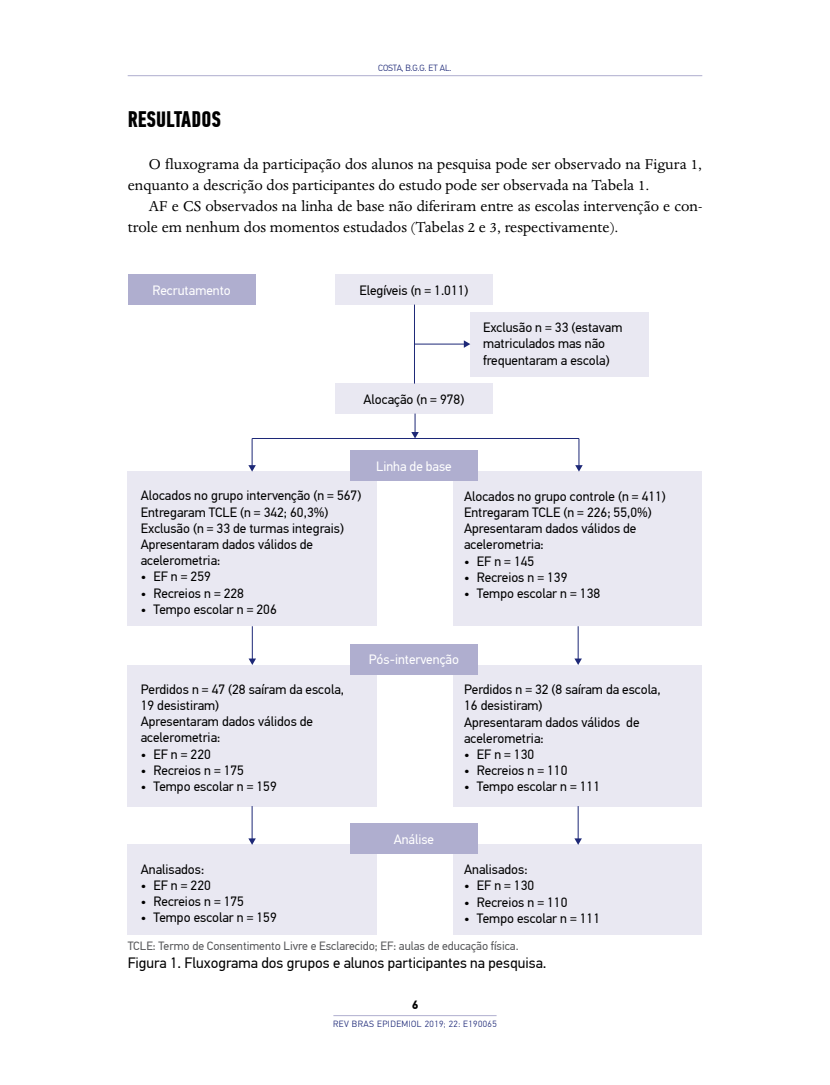
<style>
.page{position:relative;width:830px;height:1085px;background:#fff}
.page>*{position:absolute;margin:0;border:0;box-sizing:border-box;transform-origin:0 0}
.t1{font:700 22.5px "PF Din Text Comp Pro";color:#000}
.t2{font:16.5px/21px "Dante MT Std";color:#000}
.t3{font:15px "PF Din Text Pro";color:#000}
.t4{font:13.5px/16.2px "PF Din Text Pro";color:#000}
.t5{font:13.5px "PF Din Text Pro";color:#fff}
.t6{font:12px "PF Din Text Pro";color:#58595b}
.t7{font:700 12px "PF Din Text Pro";color:#000}
.t8{font:300 9px "PF Din Text Pro";letter-spacing:.05em;color:#1d2877}
.t9{font:300 9px "PF Din Text Pro";letter-spacing:-.01em;color:#1d2877}
</style>
<div class="page">
<hr style="left:128px;top:75px;width:574px;height:1px;background:#afaecf">
<hr style="left:333px;top:1015px;width:163px;height:1px;background:#afaecf">
<div style="left:335px;top:383px;width:157px;height:30px;background:#e9e8f2"></div>
<div style="left:470px;top:312px;width:178px;height:64px;background:#e9e8f2"></div>
<div style="left:335px;top:274px;width:157px;height:30px;background:#e9e8f2"></div>
<div style="left:128px;top:471px;width:249px;height:155px;background:#e9e8f2"></div>
<div style="left:453px;top:471px;width:249px;height:155px;background:#e9e8f2"></div>
<div style="left:350px;top:450px;width:127px;height:30px;background:#afaecf"></div>
<div style="left:128px;top:274px;width:127px;height:30px;background:#afaecf"></div>
<div style="left:128px;top:665px;width:249px;height:141px;background:#e9e8f2"></div>
<div style="left:453px;top:665px;width:249px;height:141px;background:#e9e8f2"></div>
<div style="left:350px;top:644px;width:127px;height:30px;background:#afaecf"></div>
<div style="left:128px;top:844px;width:249px;height:90px;background:#e9e8f2"></div>
<div style="left:453px;top:844px;width:249px;height:90px;background:#e9e8f2"></div>
<div style="left:350px;top:823px;width:127px;height:30px;background:#afaecf"></div>
<hr style="left:414px;top:304px;width:1px;height:79px;background:#1d2877">
<hr style="left:414px;top:343px;width:50px;height:1px;background:#1d2877">
<svg style="left:463px;top:340px;width:7px;height:8px"></svg>
<hr style="left:252px;top:438px;width:326px;height:1px;background:#1d2877">
<svg style="left:248px;top:438px;width:8px;height:33px"></svg>
<svg style="left:575px;top:438px;width:7px;height:33px"></svg>
<svg style="left:411px;top:413px;width:7px;height:25px"></svg>
<hr style="left:252px;top:626px;width:1px;height:33px;background:#1d2877">
<svg style="left:248px;top:658px;width:8px;height:7px"></svg>
<hr style="left:577px;top:626px;width:1px;height:33px;background:#1d2877">
<svg style="left:574px;top:658px;width:7px;height:7px"></svg>
<hr style="left:251px;top:806px;width:1px;height:33px;background:#1d2877">
<svg style="left:248px;top:838px;width:8px;height:6px"></svg>
<hr style="left:577px;top:806px;width:1px;height:33px;background:#1d2877">
<svg style="left:574px;top:838px;width:7px;height:6px"></svg>
<p class="t9" style="left:378px;top:63px;width:75px">COSTA, B.G.G. ET AL.</p>
<h1 class="t1" style="left:128px;top:106px;width:95px">RESULTADOS</h1>
<p class="t2" style="left:128px;top:154px;width:575px;text-indent:21px">O fluxograma da participação dos alunos na pesquisa pode ser observado na Figura 1, enquanto a descrição dos participantes do estudo pode ser observada na Tabela 1.</p>
<p class="t2" style="left:128px;top:196px;width:576px;text-indent:21px">AF e CS observados na linha de base não diferiram entre as escolas intervenção e con&shy;trole em nenhum dos momentos estudados (Tabelas 2 e 3, respectivamente).</p>
<p class="t5" style="left:152px;top:282px;width:80px">Recrutamento</p>
<p class="t4" style="left:359px;top:282px;width:110px">Elegíveis (n = 1.011)</p>
<p class="t4" style="left:363px;top:391px;width:102px">Alocação (n = 978)</p>
<p class="t4" style="left:483px;top:319px;width:141px">Exclusão n = 33 (estavam matriculados mas não frequentaram a escola)</p>
<p class="t5" style="left:376px;top:458px;width:77px">Linha de base</p>
<p class="t4" style="left:141px;top:487px;width:222px">Alocados no grupo intervenção (n = 567)<br>Entregaram TCLE (n = 342; 60,3%)<br>Exclusão (n = 33 de turmas integrais)<br>Apresentaram dados válidos de acelerometria:</p>
<p class="t4" style="left:141px;top:568px;width:72px">• EF n = 259</p>
<p class="t4" style="left:141px;top:585px;width:105px">• Recreios n = 228</p>
<p class="t4" style="left:141px;top:601px;width:137px">• Tempo escolar n = 206</p>
<p class="t4" style="left:464px;top:488px;width:203px">Alocados no grupo controle (n = 411)<br>Entregaram TCLE (n = 226; 55,0%)<br>Apresentaram dados válidos de acelerometria:</p>
<p class="t4" style="left:464px;top:553px;width:72px">• EF n = 145</p>
<p class="t4" style="left:464px;top:569px;width:105px">• Recreios n = 139</p>
<p class="t4" style="left:464px;top:585px;width:137px">• Tempo escolar n = 138</p>
<p class="t4" style="left:141px;top:681px;width:205px">Perdidos n = 47 (28 saíram da escola,<br>19 desistiram)<br>Apresentaram dados válidos de acelerometria:</p>
<p class="t4" style="left:141px;top:745px;width:72px">• EF n = 220</p>
<p class="t4" style="left:141px;top:762px;width:105px">• Recreios n = 175</p>
<p class="t4" style="left:141px;top:778px;width:137px">• Tempo escolar n = 159</p>
<p class="t5" style="left:368px;top:651px;width:91px">Pós-intervenção</p>
<p class="t4" style="left:464px;top:681px;width:198px">Perdidos n = 32 (8 saíram da escola,<br>16 desistiram)<br>Apresentaram dados válidos de acelerometria:</p>
<p class="t4" style="left:464px;top:746px;width:72px">• EF n = 130</p>
<p class="t4" style="left:464px;top:762px;width:105px">• Recreios n = 110</p>
<p class="t4" style="left:464px;top:778px;width:137px">• Tempo escolar n = 111</p>
<p class="t4" style="left:141px;top:860px;width:65px">Analisados:</p>
<p class="t4" style="left:141px;top:877px;width:72px">• EF n = 220</p>
<p class="t4" style="left:141px;top:893px;width:105px">• Recreios n = 175</p>
<p class="t4" style="left:141px;top:909px;width:137px">• Tempo escolar n = 159</p>
<p class="t5" style="left:393px;top:831px;width:42px">Análise</p>
<p class="t4" style="left:464px;top:861px;width:65px">Analisados:</p>
<p class="t4" style="left:464px;top:877px;width:72px">• EF n = 130</p>
<p class="t4" style="left:464px;top:893px;width:105px">• Recreios n = 110</p>
<p class="t4" style="left:464px;top:909px;width:137px">• Tempo escolar n = 111</p>
<p class="t6" style="left:128px;top:938px;width:392px">TCLE: Termo de Consentimento Livre e Esclarecido; EF: aulas de educação física.</p>
<p class="t3" style="left:128px;top:953px;width:420px">Figura 1. Fluxograma dos grupos e alunos participantes na pesquisa.</p>
<p class="t7" style="left:411px;top:997px;width:8px">6</p>
<p class="t8" style="left:333px;top:1018px;width:165px">REV BRAS EPIDEMIOL 2019; 22: E190065</p>
</div>
